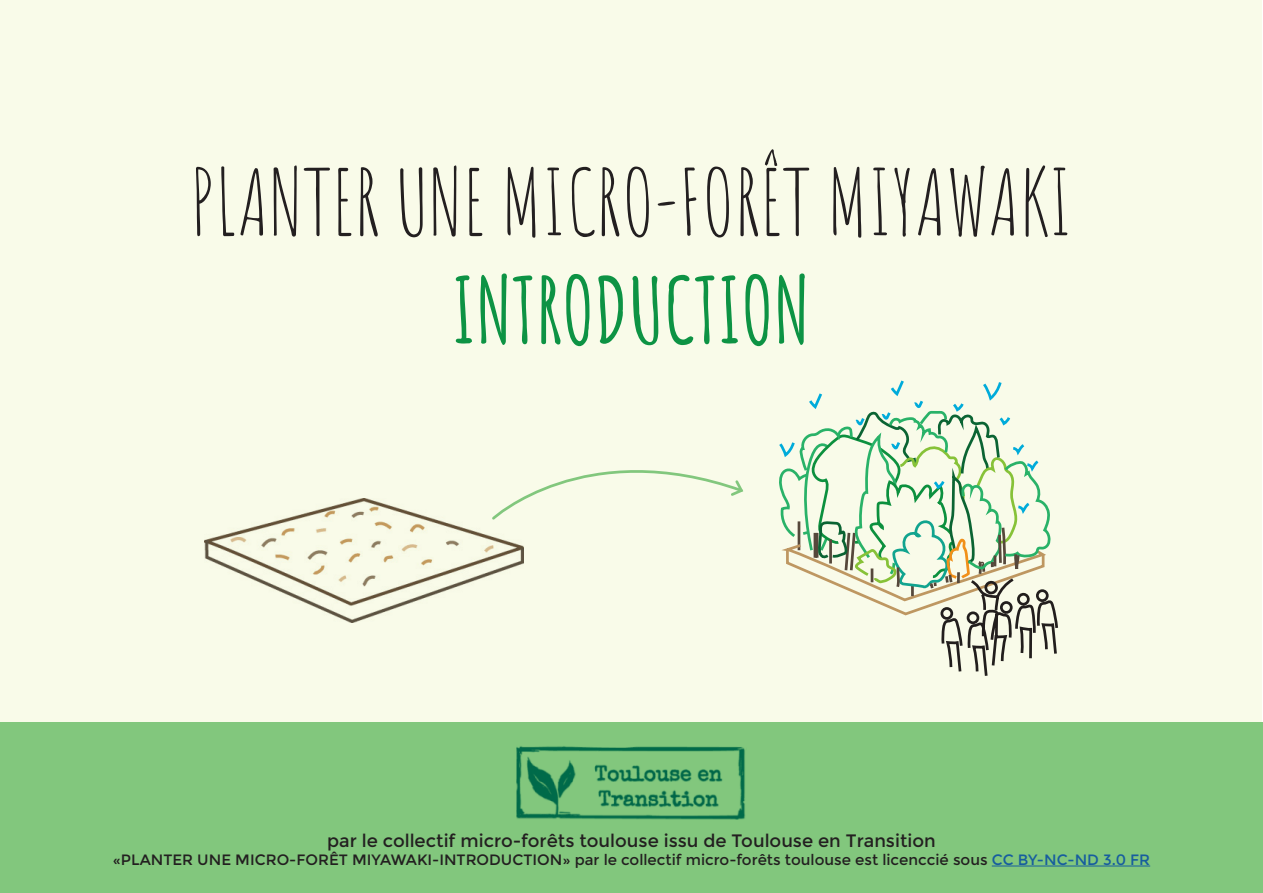
<style>
.page{position:relative;width:1263px;height:893px;background:#fff}
.page>*{position:absolute;margin:0;border:0;box-sizing:border-box;transform-origin:0 0}
.t1{font:90px "Amatic SC";color:#231f20}
.t2{font:700 90px "Amatic SC";color:#0d9344}
.t3{font:18px "Montserrat";color:#231f20}
.t4{font:15px "Montserrat";color:#231f20}
.s1{color:#175d9e}
</style>
<div class="page">
<div style="left:1px;top:1px;width:1261px;height:891px;background:#f9fbe9"></div>
<div style="left:0;top:723px;width:1263px;height:170px;background:#82c77d"></div>
<svg style="left:779px;top:380px;width:279px;height:296px"></svg>
<img style="left:205px;top:498px;width:319px;height:125px">
<svg style="left:491px;top:470px;width:252px;height:51px"></svg>
<hr style="left:992px;top:866px;width:158px;height:1px;background:#175d9e">
<img style="left:516px;top:746px;width:229px;height:74px">
<p class="t1" style="left:190px;top:137px;width:884px">PLANTER UNE MICRO-FORÊT MIYAWAKI</p>
<p class="t2" style="left:452px;top:241px;width:360px">INTRODUCTION</p>
<p class="t3" style="left:327px;top:830px;width:610px">par le collectif micro-forêts toulouse issu de Toulouse en Transition</p>
<p class="t4" style="left:113px;top:851px;width:1039px">«PLANTER UNE MICRO-FORÊT MIYAWAKI-INTRODUCTION» par le collectif micro-forêts toulouse est licenccié sous <span class="s1">CC BY-NC-ND 3.0 FR</span></p>
</div>
